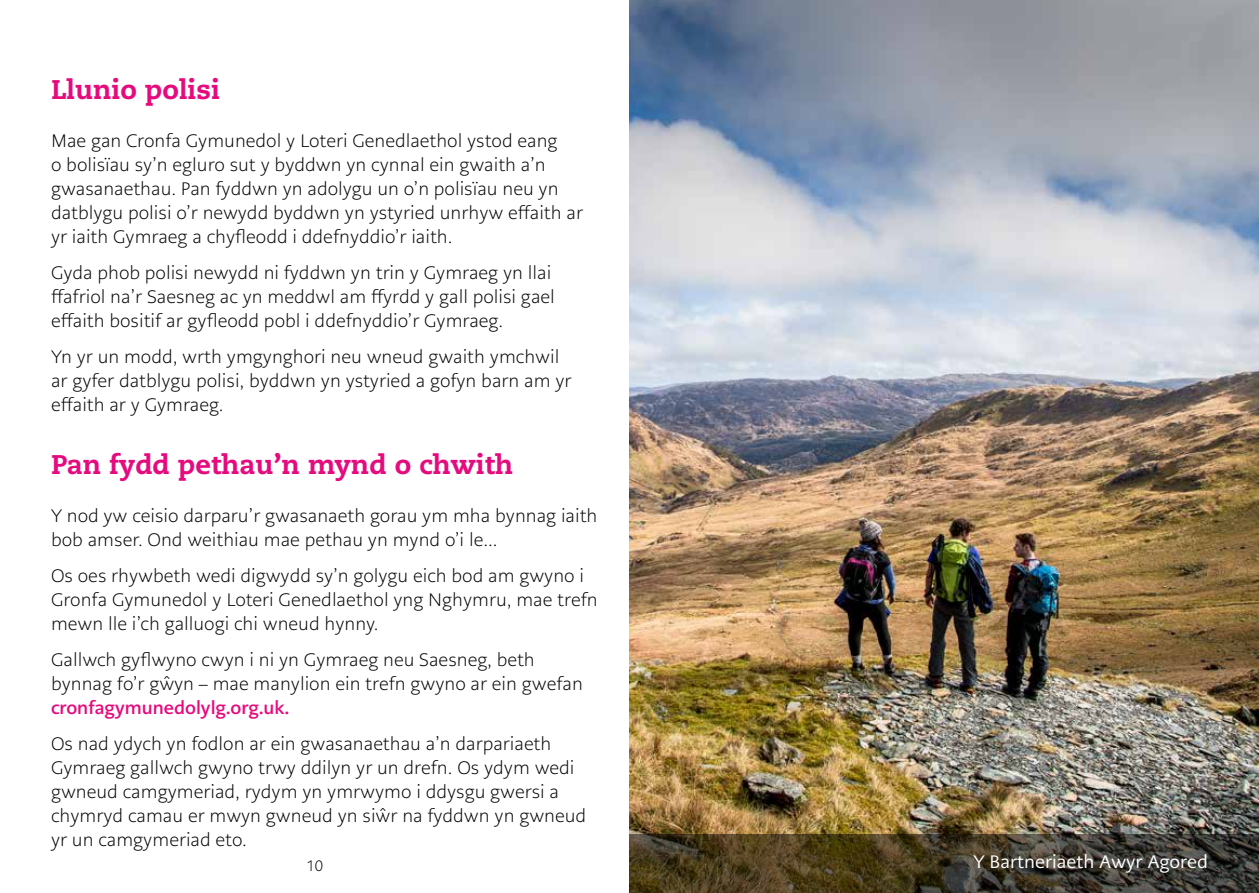
<style>
.page{position:relative;width:1259px;height:893px;background:#fff}
.page>*{position:absolute;margin:0;border:0;box-sizing:border-box;transform-origin:0 0}
.t1{font:800 27px "Caecilia LT Pro 85";color:#e50b7e}
.t2{font:300 18px/24px "PMN Caecilia Sans Text";color:#000}
.t3{font:700 18px "PMN Caecilia Sans Text";color:#e50b7e}
.t4{font:18px "PMN Caecilia Sans Text";color:#fff}
.t5{font:300 15px "PMN Caecilia Sans Text";color:#000}
</style>
<div class="page">
<img style="left:629px;top:0;width:630px;height:834px">
<svg style="left:629px;top:834px;width:630px;height:59px;background:#433b27"></svg>
<h1 class="t1" style="left:51px;top:71px;width:170px">Llunio polisi</h1>
<p class="t2" style="left:51px;top:128px;width:533px">Mae gan Cronfa Gymunedol y Loteri Genedlaethol ystod eang<br>o bolisïau sy’n egluro sut y byddwn yn cynnal ein gwaith a’n gwasanaethau. Pan fyddwn yn adolygu un o’n polisïau neu yn datblygu polisi o’r newydd byddwn yn ystyried unrhyw effaith ar yr iaith Gymraeg a chyfleodd i ddefnyddio’r iaith.</p>
<p class="t2" style="left:51px;top:260px;width:505px">Gyda phob polisi newydd ni fyddwn yn trin y Gymraeg yn llai ffafriol na’r Saesneg ac yn meddwl am ffyrdd y gall polisi gael effaith bositif ar gyfleodd pobl i ddefnyddio’r Gymraeg.</p>
<p class="t2" style="left:51px;top:344px;width:522px">Yn yr un modd, wrth ymgynghori neu wneud gwaith ymchwil ar gyfer datblygu polisi, byddwn yn ystyried a gofyn barn am yr effaith ar y Gymraeg.</p>
<h1 class="t1" style="left:51px;top:446px;width:464px">Pan fydd pethau’n mynd o chwith</h1>
<p class="t2" style="left:51px;top:503px;width:548px">Y nod yw ceisio darparu’r gwasanaeth gorau ym mha bynnag iaith bob amser. Ond weithiau mae pethau yn mynd o’i le...</p>
<p class="t2" style="left:51px;top:563px;width:548px">Os oes rhywbeth wedi digwydd sy’n golygu eich bod am gwyno i<br>Gronfa Gymunedol y Loteri Genedlaethol yng Nghymru, mae trefn mewn lle i’ch galluogi chi wneud hynny.</p>
<p class="t2" style="left:51px;top:647px;width:533px">Gallwch gyflwyno cwyn i ni yn Gymraeg neu Saesneg, beth bynnag fo’r gŵyn – mae manylion ein trefn gwyno ar ein gwefan</p>
<p class="t3" style="left:51px;top:696px;width:240px">cronfagymunedolylg.org.uk.</p>
<p class="t2" style="left:51px;top:731px;width:537px">Os nad ydych yn fodlon ar ein gwasanaethau a’n darpariaeth Gymraeg gallwch gwyno trwy ddilyn yr un drefn. Os ydym wedi gwneud camgymeriad, rydym yn ymrwymo i ddysgu gwersi a chymryd camau er mwyn gwneud yn siŵr na fyddwn yn gwneud yr un camgymeriad eto.</p>
<p class="t5" style="left:306px;top:856px;width:18px">10</p>
<p class="t4" style="left:973px;top:850px;width:236px">Y Bartneriaeth Awyr Agored</p>
</div>
